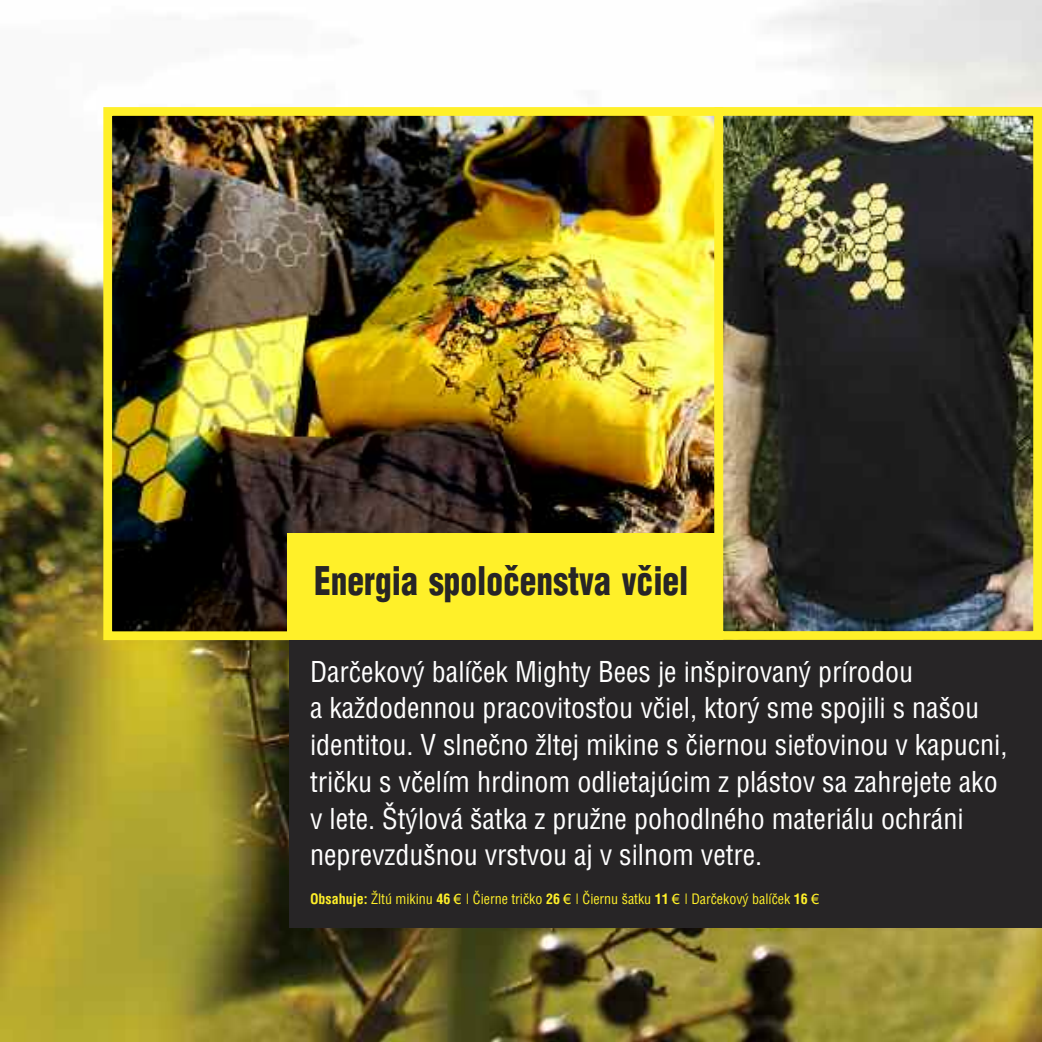
<style>
.page{position:relative;width:1042px;height:1042px;background:#fff}
.page>*{position:absolute;margin:0;border:0;box-sizing:border-box;transform-origin:0 0}
.t1{font:900 38.5px "Switzerland Cond";color:#272526;scale:.87 1}
.t2{font:28px/36.8px "Switzerland Condensed";color:#fff}
.t3{font:14px "Switzerland Condensed";color:#fff029}
.s1{font-weight:700}
.s2{font-family:"Tahoma"}
</style>
<div class="page">
<img style="left:0;top:0;width:1042px;height:1042px">
<img style="left:113px;top:117px;width:600px;height:513px">
<div style="left:103px;top:107px;width:620px;height:533px;border:9px solid #fff029"></div>
<img style="left:724px;top:117px;width:308px;height:513px">
<div style="left:714px;top:107px;width:328px;height:533px;border:9px solid #fff029"></div>
<div style="left:290px;top:640px;width:752px;height:288px;background:#272526"></div>
<div style="left:288px;top:533px;width:427px;height:98px;background:#fff029"></div>
<h1 class="t1" style="left:314px;top:559px;width:432px">Energia spoločenstva včiel</h1>
<p class="t2" style="left:310px;top:653px;width:699px">Darčekový balíček Mighty Bees je inšpirovaný prírodou<br>a každodennou pracovitosťou včiel, ktorý sme spojili s našou identitou. V slnečno žltej mikine s čiernou sieťovinou v kapucni, tričku s včelím hrdinom odlietajúcim z plástov sa zahrejete ako v lete. Štýlová šatka z pružne pohodlného materiálu ochráni neprevzdušnou vrstvou aj v silnom vetre.</p>
<p class="t3" style="left:310px;top:890px;width:510px"><span class="s1">Obsahuje:</span> Žltú mikinu <span class="s1">46</span> <span class="s2">€</span> | Čierne tričko <span class="s1">26</span> <span class="s2">€</span> | Čiernu šatku <span class="s1">11</span> <span class="s2">€</span> | Darčekový balíček <span class="s1">16</span> <span class="s2">€</span></p>
</div>
